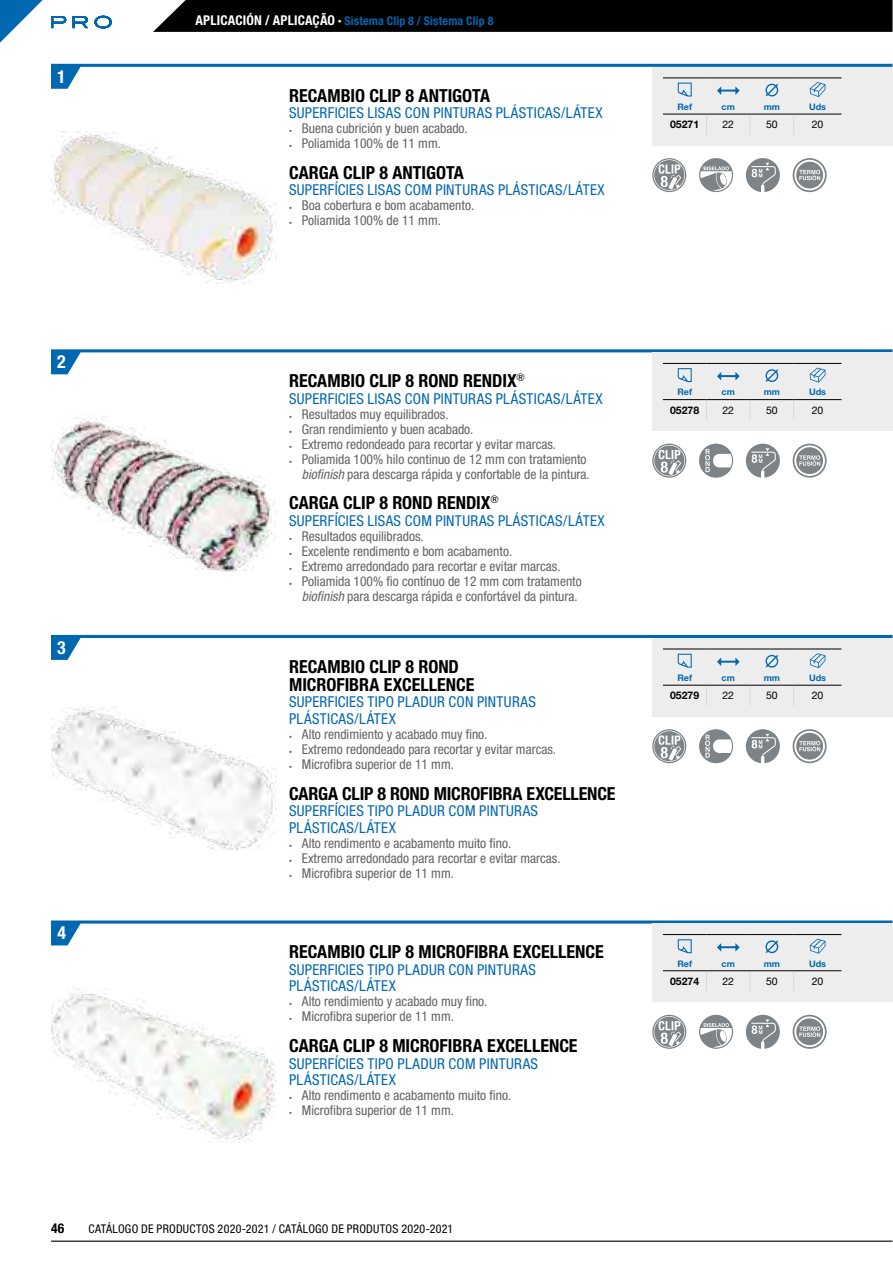
<style>
.page{position:relative;width:893px;height:1263px;background:#fff}
.page>*{position:absolute;margin:0;border:0;box-sizing:border-box;transform-origin:0 0}
.t1{font:700 condensed 18px/18px "Helvetica Neue LT Pro";letter-spacing:-.005em;color:#000}
.t2{font:700 condensed 18px "Helvetica Neue LT Pro";color:#fff}
.t3{font:condensed 15px/16.5px "Helvetica Neue LT Pro";letter-spacing:.02em;color:#0067b1}
.t4{font:condensed 13.5px/15px "Helvetica Neue LT Pro";color:#646363;text-align:right}
.t5{font:700 condensed 13.5px "Helvetica Neue LT Pro";color:#000}
.t6{font:condensed 12px "Helvetica Neue LT Pro";letter-spacing:.02em;color:#000}
.t7{font:700 condensed 12px "Helvetica Neue LT Pro";letter-spacing:.015em;color:#0067b1}
.t8{font:10.5px "Helvetica Neue LT Pro";color:#000}
.t9{font:700 10.5px "Helvetica Neue LT Pro";color:#000}
.t10{font:700 9px "Helvetica Neue LT Pro";color:#0067b1}
.s1{font-size:13.5px;color:#fff}
.s2{font-size:6px}
.s3{font-style:italic}
</style>
<div class="page">
<hr style="left:51px;top:1240px;width:841px;height:2px;background:#000">
<div style="left:652px;top:923px;width:240px;height:79px;background:#ededed"></div>
<svg style="left:706px;top:971px;width:1px;height:20px"></svg>
<svg style="left:750px;top:971px;width:1px;height:20px"></svg>
<svg style="left:793px;top:971px;width:1px;height:20px"></svg>
<hr style="left:663px;top:970px;width:43px;height:1px;background:#000">
<hr style="left:706px;top:970px;width:44px;height:1px;background:#000">
<hr style="left:750px;top:970px;width:44px;height:1px;background:#000">
<hr style="left:794px;top:970px;width:47px;height:1px;background:#000">
<svg style="left:51px;top:920px;width:841px;height:34px"></svg>
<div style="left:652px;top:638px;width:240px;height:78px;background:#ededed"></div>
<svg style="left:706px;top:686px;width:1px;height:20px"></svg>
<svg style="left:750px;top:686px;width:1px;height:19px"></svg>
<svg style="left:793px;top:686px;width:1px;height:20px"></svg>
<hr style="left:663px;top:685px;width:43px;height:1px;background:#000">
<hr style="left:706px;top:685px;width:44px;height:1px;background:#000">
<hr style="left:750px;top:685px;width:44px;height:1px;background:#000">
<hr style="left:794px;top:685px;width:47px;height:1px;background:#000">
<svg style="left:51px;top:635px;width:841px;height:33px"></svg>
<div style="left:652px;top:352px;width:240px;height:79px;background:#ededed"></div>
<svg style="left:706px;top:400px;width:1px;height:20px"></svg>
<svg style="left:750px;top:400px;width:1px;height:20px"></svg>
<svg style="left:793px;top:400px;width:1px;height:20px"></svg>
<hr style="left:663px;top:399px;width:43px;height:1px;background:#000">
<hr style="left:706px;top:399px;width:44px;height:1px;background:#000">
<hr style="left:750px;top:399px;width:44px;height:1px;background:#000">
<hr style="left:794px;top:399px;width:47px;height:1px;background:#000">
<div style="left:652px;top:67px;width:240px;height:78px;background:#ededed"></div>
<svg style="left:706px;top:115px;width:1px;height:20px"></svg>
<svg style="left:750px;top:115px;width:1px;height:19px"></svg>
<svg style="left:793px;top:115px;width:1px;height:20px"></svg>
<hr style="left:663px;top:114px;width:43px;height:1px;background:#000">
<hr style="left:706px;top:114px;width:44px;height:1px;background:#000">
<hr style="left:750px;top:114px;width:44px;height:1px;background:#000">
<hr style="left:794px;top:114px;width:47px;height:1px;background:#000">
<svg style="left:0;top:0;width:892px;height:97px"></svg>
<svg style="left:699px;top:443px;width:34px;height:35px"></svg>
<svg style="left:652px;top:444px;width:34px;height:34px"></svg>
<svg style="left:699px;top:729px;width:34px;height:34px"></svg>
<svg style="left:652px;top:729px;width:34px;height:34px"></svg>
<svg style="left:652px;top:1015px;width:34px;height:34px"></svg>
<svg style="left:652px;top:158px;width:34px;height:34px"></svg>
<svg style="left:793px;top:444px;width:34px;height:34px"></svg>
<svg style="left:793px;top:729px;width:34px;height:34px"></svg>
<svg style="left:746px;top:444px;width:34px;height:34px"></svg>
<svg style="left:746px;top:729px;width:34px;height:34px"></svg>
<svg style="left:793px;top:158px;width:34px;height:34px"></svg>
<svg style="left:746px;top:158px;width:34px;height:34px"></svg>
<svg style="left:793px;top:1015px;width:34px;height:34px"></svg>
<svg style="left:746px;top:1015px;width:34px;height:34px"></svg>
<svg style="left:699px;top:1015px;width:34px;height:34px"></svg>
<svg style="left:699px;top:158px;width:34px;height:34px"></svg>
<img style="left:51px;top:987px;width:225px;height:154px">
<img style="left:51px;top:706px;width:225px;height:145px">
<img style="left:51px;top:416px;width:225px;height:156px">
<img style="left:51px;top:132px;width:225px;height:152px">
<svg style="left:51px;top:349px;width:841px;height:34px"></svg>
<h1 class="t2" style="left:57px;top:65px;width:10px">1</h1>
<h1 class="t2" style="left:57px;top:351px;width:10px">2</h1>
<h1 class="t2" style="left:57px;top:636px;width:10px">3</h1>
<h1 class="t2" style="left:58px;top:922px;width:10px">4</h1>
<p class="t7" style="left:196px;top:14px;width:299px"><span class="s1">APLICACIÓN / APLICAÇÃO ·</span> Sistema Clip 8 / Sistema Clip 8</p>
<h1 class="t1" style="left:289px;top:86px;width:202px">RECAMBIO CLIP 8 ANTIGOTA</h1>
<p class="t3" style="left:289px;top:104px;width:315px">SUPERFICIES LISAS CON PINTURAS PLÁSTICAS/LÁTEX</p>
<p class="t4" style="left:289px;top:121px;width:180px"><span class="s2">•</span> Buena cubrición y buen acabado.</p>
<p class="t4" style="left:289px;top:136px;width:153px"><span class="s2">•</span> Poliamida 100% de 11 mm.</p>
<h1 class="t1" style="left:289px;top:163px;width:176px">CARGA CLIP 8 ANTIGOTA</h1>
<p class="t3" style="left:289px;top:182px;width:317px">SUPERFÍCIES LISAS COM PINTURAS PLÁSTICAS/LÁTEX</p>
<p class="t4" style="left:289px;top:198px;width:187px"><span class="s2">•</span> Boa cobertura e bom acabamento.</p>
<p class="t4" style="left:289px;top:213px;width:153px"><span class="s2">•</span> Poliamida 100% de 11 mm.</p>
<h1 class="t1" style="left:289px;top:372px;width:229px">RECAMBIO CLIP 8 ROND RENDIX</h1>
<p class="t3" style="left:289px;top:390px;width:315px">SUPERFICIES LISAS CON PINTURAS PLÁSTICAS/LÁTEX</p>
<p class="t4" style="left:289px;top:406px;width:161px"><span class="s2">•</span> Resultados muy equilibrados.</p>
<p class="t4" style="left:289px;top:421px;width:186px"><span class="s2">•</span> Gran rendimiento y buen acabado.</p>
<p class="t4" style="left:289px;top:436px;width:268px"><span class="s2">•</span> Extremo redondeado para recortar y evitar marcas.</p>
<p class="t4" style="left:289px;top:451px;width:302px"><span class="s2">•</span> Poliamida 100% hilo continuo de 12 mm con tratamiento <span class="s3">biofinish</span> para descarga rápida y confortable de la pintura.</p>
<h1 class="t1" style="left:289px;top:494px;width:203px">CARGA CLIP 8 ROND RENDIX</h1>
<p class="t3" style="left:289px;top:512px;width:317px">SUPERFÍCIES LISAS COM PINTURAS PLÁSTICAS/LÁTEX</p>
<p class="t4" style="left:289px;top:529px;width:136px"><span class="s2">•</span> Resultados equilibrados.</p>
<p class="t4" style="left:289px;top:544px;width:225px"><span class="s2">•</span> Excelente rendimento e bom acabamento.</p>
<p class="t4" style="left:289px;top:559px;width:273px"><span class="s2">•</span> Extremo arredondado para recortar e evitar marcas.</p>
<p class="t4" style="left:302px;top:574px;width:281px;text-align:left;text-indent:-13px"><span class="s2">•</span> Poliamida 100% fio contínuo de 12 mm com tratamento <span class="s3">biofinish</span> para descarga rápida e confortável da pintura.</p>
<h1 class="t1" style="left:289px;top:657px;width:187px">RECAMBIO CLIP 8 ROND<br>MICROFIBRA EXCELLENCE</h1>
<p class="t3" style="left:289px;top:694px;width:248px">SUPERFICIES TIPO PLADUR CON PINTURAS<br>PLÁSTICAS/LÁTEX</p>
<p class="t4" style="left:289px;top:726px;width:200px"><span class="s2">•</span> Alto rendimiento y acabado muy fino.</p>
<p class="t4" style="left:289px;top:741px;width:268px"><span class="s2">•</span> Extremo redondeado para recortar y evitar marcas.</p>
<p class="t4" style="left:289px;top:756px;width:166px"><span class="s2">•</span> Microfibra superior de 11 mm.</p>
<h1 class="t1" style="left:289px;top:784px;width:328px">CARGA CLIP 8 ROND MICROFIBRA EXCELLENCE</h1>
<p class="t3" style="left:289px;top:802px;width:250px">SUPERFÍCIES TIPO PLADUR COM PINTURAS<br>PLÁSTICAS/LÁTEX</p>
<p class="t4" style="left:289px;top:835px;width:224px"><span class="s2">•</span> Alto rendimento e acabamento muito fino.</p>
<p class="t4" style="left:289px;top:850px;width:273px"><span class="s2">•</span> Extremo arredondado para recortar e evitar marcas.</p>
<p class="t4" style="left:289px;top:865px;width:166px"><span class="s2">•</span> Microfibra superior de 11 mm.</p>
<h1 class="t1" style="left:289px;top:943px;width:316px">RECAMBIO CLIP 8 MICROFIBRA EXCELLENCE</h1>
<p class="t3" style="left:289px;top:961px;width:248px">SUPERFICIES TIPO PLADUR CON PINTURAS<br>PLÁSTICAS/LÁTEX</p>
<p class="t4" style="left:289px;top:994px;width:200px"><span class="s2">•</span> Alto rendimiento y acabado muy fino.</p>
<p class="t4" style="left:289px;top:1009px;width:166px"><span class="s2">•</span> Microfibra superior de 11 mm.</p>
<h1 class="t1" style="left:289px;top:1036px;width:290px">CARGA CLIP 8 MICROFIBRA EXCELLENCE</h1>
<p class="t3" style="left:289px;top:1055px;width:250px">SUPERFÍCIES TIPO PLADUR COM PINTURAS<br>PLÁSTICAS/LÁTEX</p>
<p class="t4" style="left:289px;top:1088px;width:224px"><span class="s2">•</span> Alto rendimento e acabamento muito fino.</p>
<p class="t4" style="left:289px;top:1103px;width:166px"><span class="s2">•</span> Microfibra superior de 11 mm.</p>
<p class="t5" style="left:51px;top:1220px;width:15px">46</p>
<p class="t6" style="left:88px;top:1221px;width:366px">CATÁLOGO DE PRODUCTOS 2020-2021 / CATÁLOGO DE PRODUTOS 2020-2021</p>
<p class="t10" style="left:677px;top:101px;width:16px">Ref</p>
<p class="t10" style="left:722px;top:101px;width:15px">cm</p>
<p class="t10" style="left:764px;top:101px;width:18px">mm</p>
<p class="t10" style="left:809px;top:101px;width:19px">Uds</p>
<p class="t9" style="left:670px;top:118px;width:31px">05271</p>
<p class="t8" style="left:722px;top:118px;width:13px">22</p>
<p class="t8" style="left:766px;top:118px;width:13px">50</p>
<p class="t8" style="left:812px;top:118px;width:13px">20</p>
<p class="t10" style="left:677px;top:387px;width:16px">Ref</p>
<p class="t10" style="left:722px;top:387px;width:15px">cm</p>
<p class="t10" style="left:764px;top:387px;width:18px">mm</p>
<p class="t10" style="left:809px;top:387px;width:19px">Uds</p>
<p class="t9" style="left:670px;top:404px;width:31px">05278</p>
<p class="t8" style="left:722px;top:404px;width:13px">22</p>
<p class="t8" style="left:766px;top:404px;width:13px">50</p>
<p class="t8" style="left:812px;top:404px;width:13px">20</p>
<p class="t10" style="left:677px;top:672px;width:16px">Ref</p>
<p class="t10" style="left:722px;top:672px;width:15px">cm</p>
<p class="t10" style="left:764px;top:672px;width:18px">mm</p>
<p class="t10" style="left:809px;top:672px;width:19px">Uds</p>
<p class="t9" style="left:670px;top:689px;width:31px">05279</p>
<p class="t8" style="left:722px;top:689px;width:13px">22</p>
<p class="t8" style="left:766px;top:689px;width:13px">50</p>
<p class="t8" style="left:812px;top:689px;width:13px">20</p>
<p class="t10" style="left:677px;top:958px;width:16px">Ref</p>
<p class="t10" style="left:722px;top:958px;width:15px">cm</p>
<p class="t10" style="left:764px;top:958px;width:18px">mm</p>
<p class="t10" style="left:809px;top:958px;width:19px">Uds</p>
<p class="t9" style="left:670px;top:975px;width:31px">05274</p>
<p class="t8" style="left:722px;top:975px;width:13px">22</p>
<p class="t8" style="left:766px;top:975px;width:13px">50</p>
<p class="t8" style="left:812px;top:975px;width:13px">20</p>
</div>
